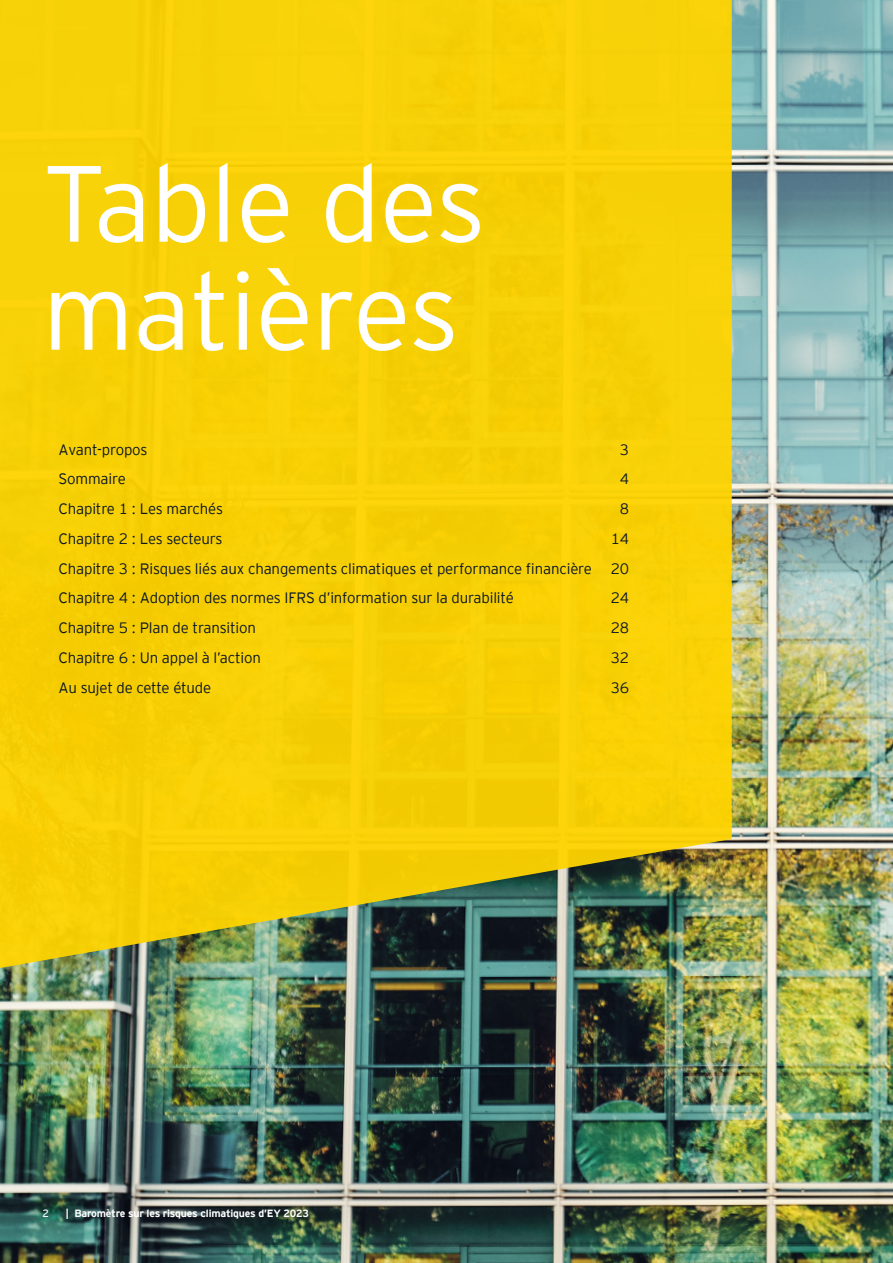
<style>
.page{position:relative;width:893px;height:1263px;background:#fff}
.page>*{position:absolute;margin:0;border:0;box-sizing:border-box;transform-origin:0 0}
.t1{font:300 108px/108px "EY Interstate";letter-spacing:-.01em;color:#fff}
.t2{font:300 15px "EY Interstate";letter-spacing:-.01em;color:#0a1627}
.t3{font:700 10.5px "EY Interstate";letter-spacing:-.02em;color:#fff}
.t4{font:10.5px "EY Interstate";color:#fff}
</style>
<div class="page">
<img style="left:0;top:0;width:893px;height:1263px">
<div style="left:0;top:0;width:732px;height:970px;background:#f7d007"></div>
<h1 class="t1" style="left:43px;top:143px;width:445px">Table des matières</h1>
<p class="t2" style="left:59px;top:438px;width:90px">Avant-propos</p>
<p class="t2" style="left:620px;top:438px;width:11px">3</p>
<p class="t2" style="left:59px;top:468px;width:69px">Sommaire</p>
<p class="t2" style="left:620px;top:468px;width:11px">4</p>
<p class="t2" style="left:59px;top:498px;width:166px">Chapitre 1 : Les marchés</p>
<p class="t2" style="left:620px;top:498px;width:11px">8</p>
<p class="t2" style="left:59px;top:528px;width:166px">Chapitre 2 : Les secteurs</p>
<p class="t2" style="left:611px;top:528px;width:20px">14</p>
<p class="t2" style="left:59px;top:558px;width:535px">Chapitre 3 : Risques liés aux changements climatiques et performance financière</p>
<p class="t2" style="left:611px;top:558px;width:20px">20</p>
<p class="t2" style="left:59px;top:587px;width:457px">Chapitre 4 : Adoption des normes IFRS d’information sur la durabilité</p>
<p class="t2" style="left:611px;top:587px;width:20px">24</p>
<p class="t2" style="left:59px;top:617px;width:199px">Chapitre 5 : Plan de transition</p>
<p class="t2" style="left:611px;top:617px;width:20px">28</p>
<p class="t2" style="left:59px;top:647px;width:204px">Chapitre 6 : Un appel à l’action</p>
<p class="t2" style="left:611px;top:647px;width:20px">32</p>
<p class="t2" style="left:59px;top:677px;width:154px">Au sujet de cette étude</p>
<p class="t2" style="left:611px;top:677px;width:20px">36</p>
<p class="t4" style="left:43px;top:1206px;width:8px">2</p>
<p class="t3" style="left:66px;top:1206px;width:244px">| Baromètre sur les risques climatiques d’EY 2023</p>
</div>
